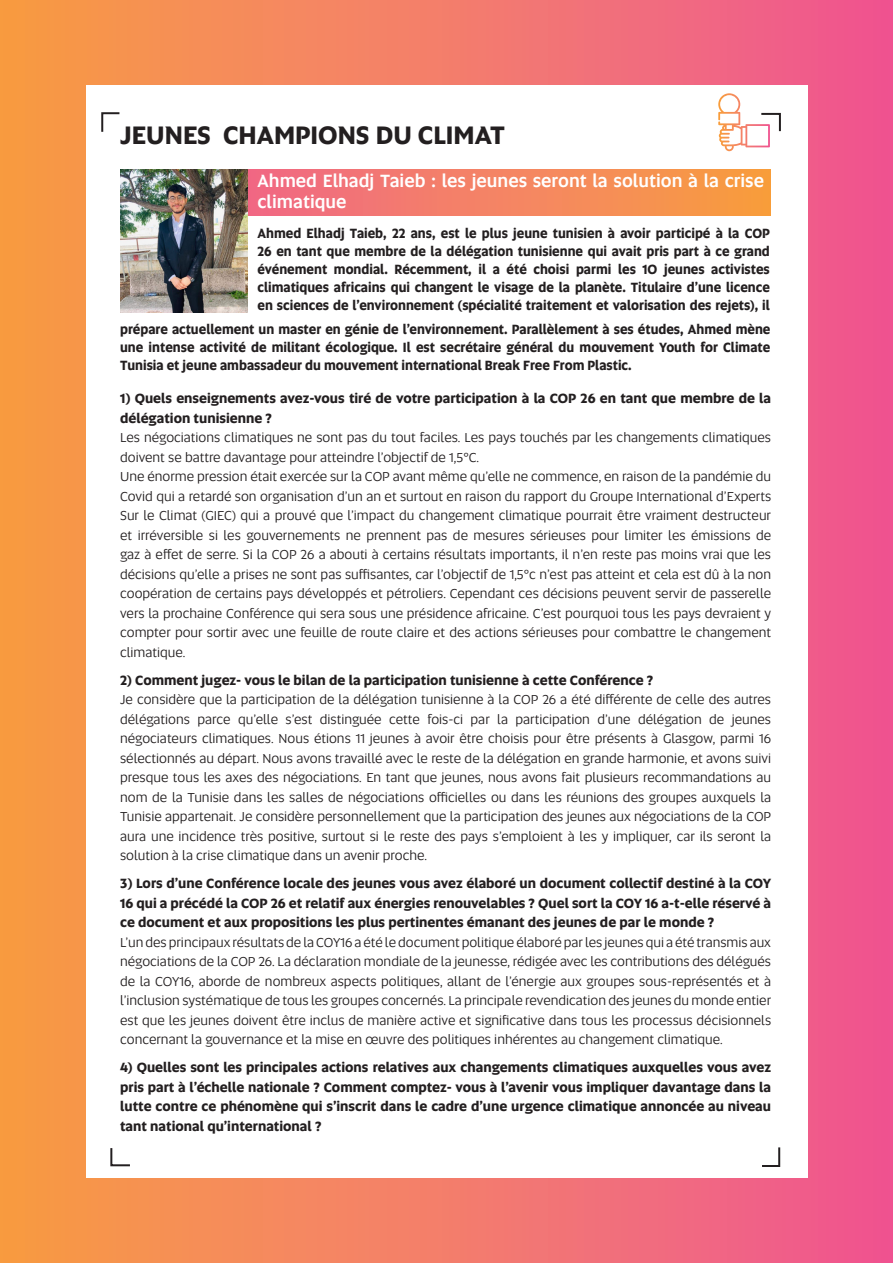
<style>
.page{position:relative;width:893px;height:1263px;background:#fff}
.page>*{position:absolute;margin:0;border:0;box-sizing:border-box;transform-origin:0 0}
.t1{font:700 25.5px "Altis";color:#231f20}
.t2{font:500 18px/21.6px "Altis";color:#fff}
.t3{font:13.5px/19.5px "Altis";color:#231f20;text-align:justify}
.t4{font:700 13.5px/19.5px "Altis";color:#231f20;text-align:justify}
.t5{font:700 13.5px/18px "Altis";color:#231f20;text-align:justify;scale:.95 1}
</style>
<div class="page">
<div style="left:0;top:0;width:893px;height:1263px;background:linear-gradient(to right,#f89f45,#ef5792)"></div>
<div style="left:87px;top:85px;width:721px;height:1093px;background:#fff"></div>
<svg style="left:247px;top:169px;width:523px;height:46px;background:#f48361"></svg>
<img style="left:120px;top:169px;width:127px;height:143px">
<svg style="left:718px;top:93px;width:63px;height:58px"></svg>
<svg style="left:101px;top:112px;width:19px;height:20px"></svg>
<svg style="left:762px;top:1147px;width:19px;height:20px"></svg>
<svg style="left:110px;top:1148px;width:20px;height:19px"></svg>
<p class="t1" style="left:120px;top:116px;width:386px">JEUNES CHAMPIONS DU CLIMAT</p>
<p class="t2" style="left:257px;top:169px;width:508px">Ahmed Elhadj Taieb : les jeunes seront la solution à la crise climatique</p>
<p class="t5" style="left:257px;top:223px;width:541px">Ahmed Elhadj Taieb, 22 ans, est le plus jeune tunisien à avoir participé à la COP 26 en tant que membre de la délégation tunisienne qui avait pris part à ce grand événement mondial. Récemment, il a été choisi parmi les 10 jeunes activistes climatiques africains qui changent le visage de la planète. Titulaire d’une licence en sciences de l’environnement (spécialité traitement et valorisation des rejets), il</p>
<p class="t5" style="left:120px;top:319px;width:686px">prépare actuellement un master en génie de l’environnement. Parallèlement à ses études, Ahmed mène une intense activité de militant écologique. Il est secrétaire général du mouvement Youth for Climate Tunisia et jeune ambassadeur du mouvement international Break Free From Plastic.</p>
<p class="t4" style="left:120px;top:388px;width:652px">1) Quels enseignements avez-vous tiré de votre participation à la COP 26 en tant que membre de la délégation tunisienne ?</p>
<p class="t3" style="left:120px;top:427px;width:652px">Les négociations climatiques ne sont pas du tout faciles. Les pays touchés par les changements climatiques doivent se battre davantage pour atteindre l’objectif de 1,5°C.</p>
<p class="t3" style="left:120px;top:466px;width:652px">Une énorme pression était exercée sur la COP avant même qu’elle ne commence, en raison de la pandémie du Covid qui a retardé son organisation d’un an et surtout en raison du rapport du Groupe International d’Experts Sur le Climat (GIEC) qui a prouvé que l’impact du changement climatique pourrait être vraiment destructeur et irréversible si les gouvernements ne prennent pas de mesures sérieuses pour limiter les émissions de gaz à effet de serre. Si la COP 26 a abouti à certains résultats importants, il n’en reste pas moins vrai que les décisions qu’elle a prises ne sont pas suffisantes, car l’objectif de 1,5°c n’est pas atteint et cela est dû à la non coopération de certains pays développés et pétroliers. Cependant ces décisions peuvent servir de passerelle vers la prochaine Conférence qui sera sous une présidence africaine. C’est pourquoi tous les pays devraient y compter pour sortir avec une feuille de route claire et des actions sérieuses pour combattre le changement climatique.</p>
<p class="t4" style="left:120px;top:669px;width:535px">2) Comment jugez- vous le bilan de la participation tunisienne à cette Conférence ?</p>
<p class="t3" style="left:120px;top:689px;width:652px">Je considère que la participation de la délégation tunisienne à la COP 26 a été différente de celle des autres délégations parce qu’elle s’est distinguée cette fois-ci par la participation d’une délégation de jeunes négociateurs climatiques. Nous étions 11 jeunes à avoir être choisis pour être présents à Glasgow, parmi 16 sélectionnés au départ. Nous avons travaillé avec le reste de la délégation en grande harmonie, et avons suivi presque tous les axes des négociations. En tant que jeunes, nous avons fait plusieurs recommandations au nom de la Tunisie dans les salles de négociations officielles ou dans les réunions des groupes auxquels la Tunisie appartenait. Je considère personnellement que la participation des jeunes aux négociations de la COP aura une incidence très positive, surtout si le reste des pays s’emploient à les y impliquer, car ils seront la solution à la crise climatique dans un avenir proche.</p>
<p class="t4" style="left:120px;top:873px;width:652px">3) Lors d’une Conférence locale des jeunes vous avez élaboré un document collectif destiné à la COY 16 qui a précédé la COP 26 et relatif aux énergies renouvelables ? Quel sort la COY 16 a-t-elle réservé à ce document et aux propositions les plus pertinentes émanant des jeunes de par le monde ?</p>
<p class="t3" style="left:120px;top:932px;width:652px">L’un des principaux résultats de la COY16 a été le document politique élaboré par les jeunes qui a été transmis aux négociations de la COP 26. La déclaration mondiale de la jeunesse, rédigée avec les contributions des délégués de la COY16, aborde de nombreux aspects politiques, allant de l’énergie aux groupes sous-représentés et à l’inclusion systématique de tous les groupes concernés. La principale revendication des jeunes du monde entier est que les jeunes doivent être inclus de manière active et significative dans tous les processus décisionnels concernant la gouvernance et la mise en œuvre des politiques inhérentes au changement climatique.</p>
<p class="t4" style="left:120px;top:1057px;width:652px">4) Quelles sont les principales actions relatives aux changements climatiques auxquelles vous avez pris part à l’échelle nationale ? Comment comptez- vous à l’avenir vous impliquer davantage dans la lutte contre ce phénomène qui s’inscrit dans le cadre d’une urgence climatique annoncée au niveau tant national qu’international ?</p>
</div>
